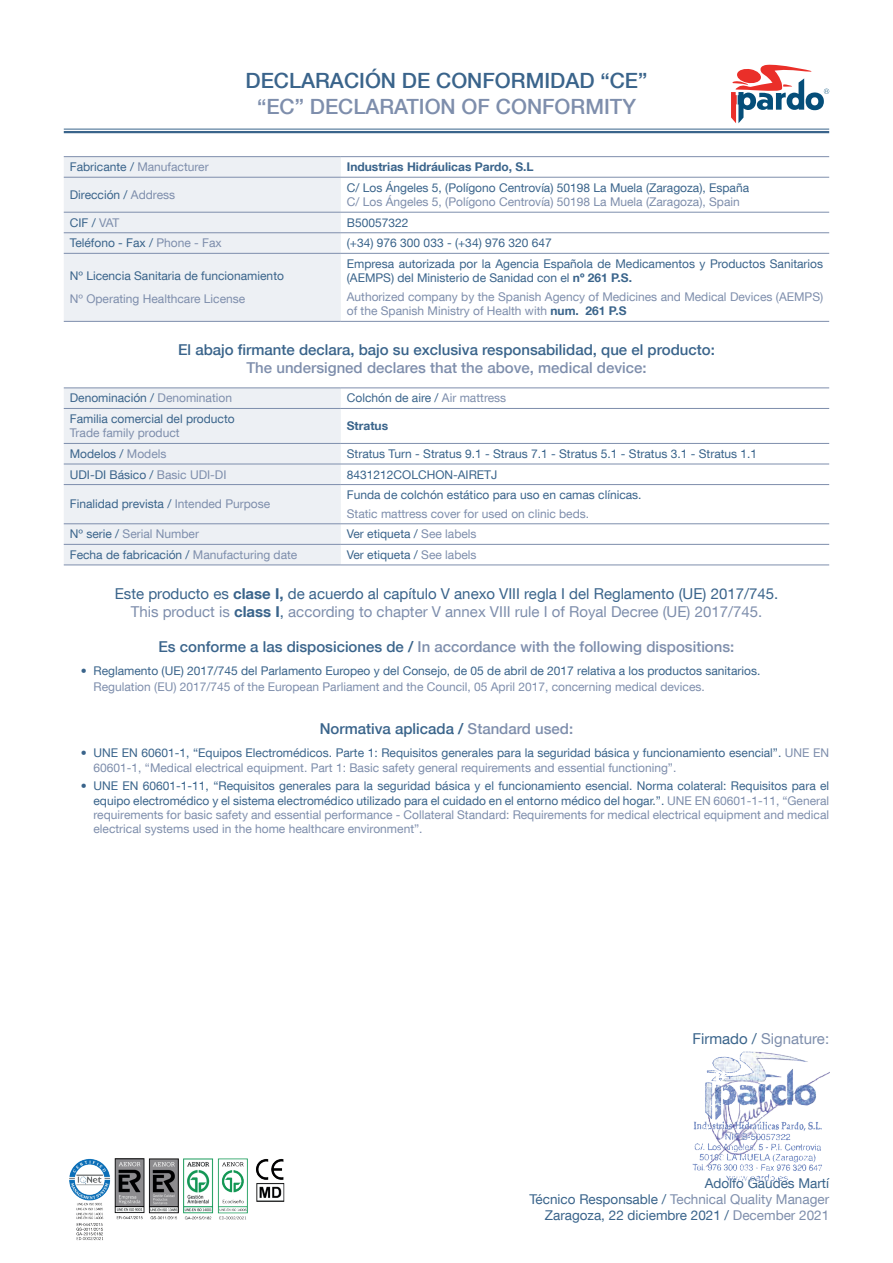
<style>
.page{position:relative;width:893px;height:1263px;background:#fff}
.page>*{position:absolute;margin:0;border:0;box-sizing:border-box;transform-origin:0 0}
.t1{font:500 21px "Helvetica Neue LT Com";color:#3a648b}
.t2{font:500 21px "Helvetica Neue LT Com";color:#7e8eac}
.t3{font:15px/18px "Helvetica Neue LT Com";color:#3a648b;text-align:center}
.t4{font:500 15px "Helvetica Neue LT Com";color:#7e8eac}
.t5{font:500 15px "Helvetica Neue LT Com";color:#3a648b}
.t6{font:15px "Helvetica Neue LT Com";color:#7e8eac}
.t7{font:13.5px/16.2px "Helvetica Neue LT Com";color:#3a648b;text-align:right}
.t8{font:12px/14.4px "Helvetica Neue LT Com";color:#3a648b}
.t9{font:12px/14.4px "Helvetica Neue LT Com";color:#7e8eac}
.t10{font:700 12px "Helvetica Neue LT Com";color:#3a648b}
.s1{color:#3a648b}
.s2{color:#7e8eac}
.s3{font-weight:700}
.s4{font-weight:700;color:#3a648b}
</style>
<div class="page">
<svg style="left:731px;top:64px;width:98px;height:59px"></svg>
<img style="left:69px;top:1158px;width:216px;height:83px">
<hr style="left:64px;top:129px;width:765px;height:1px;background:#3a648b">
<hr style="left:64px;top:131px;width:765px;height:2px;background:#3a648b">
<div style="left:64px;top:157px;width:277px;height:164px;background:#edf0f4"></div>
<hr style="left:341px;top:177px;width:488px;height:1px;background:#7e8eac">
<hr style="left:341px;top:212px;width:488px;height:1px;background:#7e8eac">
<hr style="left:341px;top:232px;width:488px;height:1px;background:#7e8eac">
<hr style="left:341px;top:253px;width:488px;height:1px;background:#7e8eac">
<hr style="left:64px;top:177px;width:277px;height:1px;background:#7e8eac">
<hr style="left:64px;top:212px;width:277px;height:1px;background:#7e8eac">
<hr style="left:64px;top:232px;width:277px;height:1px;background:#7e8eac">
<hr style="left:64px;top:253px;width:277px;height:1px;background:#7e8eac">
<hr style="left:64px;top:321px;width:277px;height:1px;background:#7e8eac">
<hr style="left:341px;top:321px;width:488px;height:1px;background:#7e8eac">
<hr style="left:64px;top:156px;width:277px;height:1px;background:#7e8eac">
<hr style="left:341px;top:156px;width:488px;height:1px;background:#7e8eac">
<div style="left:64px;top:388px;width:277px;height:176px;background:#edf0f4"></div>
<hr style="left:341px;top:408px;width:488px;height:1px;background:#7e8eac">
<hr style="left:341px;top:443px;width:488px;height:1px;background:#7e8eac">
<hr style="left:341px;top:464px;width:488px;height:1px;background:#7e8eac">
<hr style="left:341px;top:484px;width:488px;height:1px;background:#7e8eac">
<hr style="left:64px;top:408px;width:277px;height:1px;background:#7e8eac">
<hr style="left:64px;top:443px;width:277px;height:1px;background:#7e8eac">
<hr style="left:64px;top:464px;width:277px;height:1px;background:#7e8eac">
<hr style="left:64px;top:484px;width:277px;height:1px;background:#7e8eac">
<hr style="left:64px;top:523px;width:277px;height:1px;background:#7e8eac">
<hr style="left:341px;top:523px;width:488px;height:1px;background:#7e8eac">
<hr style="left:64px;top:544px;width:277px;height:1px;background:#7e8eac">
<hr style="left:341px;top:544px;width:488px;height:1px;background:#7e8eac">
<hr style="left:64px;top:564px;width:277px;height:1px;background:#7e8eac">
<hr style="left:341px;top:564px;width:488px;height:1px;background:#7e8eac">
<hr style="left:64px;top:387px;width:277px;height:1px;background:#7e8eac">
<hr style="left:341px;top:387px;width:488px;height:1px;background:#7e8eac">
<img style="left:692px;top:1051px;width:138px;height:131px">
<h1 class="t1" style="left:246px;top:68px;width:403px">DECLARACIÓN DE CONFORMIDAD “CE”</h1>
<h1 class="t2" style="left:257px;top:94px;width:380px">“EC” DECLARATION OF CONFORMITY</h1>
<p class="t9" style="left:70px;top:159px;width:140px"><span class="s1">Fabricante /</span> Manufacturer</p>
<p class="t10" style="left:347px;top:159px;width:188px">Industrias Hidráulicas Pardo, S.L</p>
<p class="t8" style="left:70px;top:187px;width:107px">Dirección / <span class="s2">Address</span></p>
<p class="t8" style="left:347px;top:180px;width:404px">C/ Los Ángeles 5, (Polígono Centrovía) 50198 La Muela (Zaragoza), España</p>
<p class="t9" style="left:347px;top:194px;width:394px">C/ Los Ángeles 5, (Polígono Centrovía) 50198 La Muela (Zaragoza), Spain</p>
<p class="t8" style="left:70px;top:215px;width:51px">CIF / <span class="s2">VAT</span></p>
<p class="t8" style="left:347px;top:215px;width:63px">B50057322</p>
<p class="t8" style="left:70px;top:236px;width:154px">Teléfono - Fax / <span class="s2">Phone - Fax</span></p>
<p class="t8" style="left:347px;top:236px;width:206px">(+34) 976 300 033 - (+34) 976 320 647</p>
<p class="t8" style="left:70px;top:268px;width:216px">Nº Licencia Sanitaria de funcionamiento</p>
<p class="t9" style="left:70px;top:291px;width:177px">Nº Operating Healthcare License</p>
<p class="t8" style="left:347px;top:256px;width:478px">Empresa autorizada por la Agencia Española de Medicamentos y Productos Sanitarios (AEMPS) del Ministerio de Sanidad con el <span class="s3">nº 261 P.S.</span></p>
<p class="t9" style="left:347px;top:289px;width:478px">Authorized company by the Spanish Agency of Medicines and Medical Devices (AEMPS) of the Spanish Ministry of Health with <span class="s4">num. 261 P.S</span></p>
<p class="t5" style="left:178px;top:341px;width:538px">El abajo firmante declara, bajo su exclusiva responsabilidad, que el producto:</p>
<p class="t4" style="left:246px;top:359px;width:402px">The undersigned declares that the above, medical device:</p>
<p class="t8" style="left:70px;top:391px;width:164px">Denominación / <span class="s2">Denomination</span></p>
<p class="t8" style="left:347px;top:391px;width:161px">Colchón de aire / <span class="s2">Air mattress</span></p>
<p class="t8" style="left:70px;top:411px;width:166px">Familia comercial del producto</p>
<p class="t9" style="left:70px;top:426px;width:111px">Trade family product</p>
<p class="t10" style="left:347px;top:418px;width:43px">Stratus</p>
<p class="t8" style="left:70px;top:446px;width:98px">Modelos / <span class="s2">Models</span></p>
<p class="t8" style="left:347px;top:446px;width:412px">Stratus Turn - Stratus 9.1 - Straus 7.1 - Stratus 5.1 - Stratus 3.1 - Stratus 1.1</p>
<p class="t8" style="left:70px;top:467px;width:158px">UDI-DI Básico / <span class="s2">Basic UDI-DI</span></p>
<p class="t8" style="left:347px;top:467px;width:152px">8431212COLCHON-AIRETJ</p>
<p class="t8" style="left:70px;top:497px;width:202px">Finalidad prevista / <span class="s2">Intended Purpose</span></p>
<p class="t8" style="left:347px;top:487px;width:296px">Funda de colchón estático para uso en camas clínicas.</p>
<p class="t9" style="left:347px;top:506px;width:244px">Static mattress cover for used on clinic beds.</p>
<p class="t9" style="left:70px;top:527px;width:131px"><span class="s1">Nº serie /</span> Serial Number</p>
<p class="t8" style="left:347px;top:527px;width:131px">Ver etiqueta / <span class="s2">See labels</span></p>
<p class="t8" style="left:70px;top:547px;width:229px">Fecha de fabricación / <span class="s2">Manufacturing date</span></p>
<p class="t8" style="left:347px;top:547px;width:131px">Ver etiqueta / <span class="s2">See labels</span></p>
<p class="t3" style="left:115px;top:584px;width:665px">Este producto es <span class="s3">clase I,</span> de acuerdo al capítulo V anexo VIII regla I del Reglamento (UE) 2017/745.<br><span class="s2">This product is</span> <span class="s3">class I</span>, <span class="s2">according to chapter V annex VIII rule I of Royal Decree (UE) 2017/745.</span></p>
<p class="t4" style="left:159px;top:637px;width:577px"><span class="s1">Es conforme a las disposiciones de /</span> In accordance with the following dispositions:</p>
<p class="t8" style="left:81px;top:663px;width:681px">• Reglamento (UE) 2017/745 del Parlamento Europeo y del Consejo, de 05 de abril de 2017 relativa a los productos sanitarios.</p>
<p class="t9" style="left:94px;top:679px;width:613px">Regulation (EU) 2017/745 of the European Parliament and the Council, 05 April 2017, concerning medical devices.</p>
<p class="t5" style="left:320px;top:720px;width:255px">Normativa aplicada / <span class="s2">Standard used:</span></p>
<p class="t8" style="left:94px;top:745px;width:737px;text-indent:-13px">• UNE EN 60601-1, “Equipos Electromédicos. Parte 1: Requisitos generales para la seguridad básica y funcionamiento esencial”. <span class="s2">UNE EN<br>60601-1, “Medical electrical equipment. Part 1: Basic safety general requirements and essential functioning”.</span></p>
<p class="t8" style="left:94px;top:778px;width:737px;text-align:justify;text-indent:-13px">• UNE EN 60601-1-11, “Requisitos generales para la seguridad básica y el funcionamiento esencial. Norma colateral: Requisitos para el equipo electromédico y el sistema electromédico utilizado para el cuidado en el entorno médico del hogar.”. <span class="s2">UNE EN 60601-1-11, “General requirements for basic safety and essential performance - Collateral Standard: Requirements for medical electrical equipment and medical electrical systems used in the home healthcare environment”.</span></p>
<p class="t6" style="left:692px;top:1030px;width:138px"><span class="s1">Firmado /</span> Signature:</p>
<p class="t7" style="left:529px;top:1175px;width:301px">Adolfo Gaudes Martí<br>Técnico Responsable / <span class="s2">Technical Quality Manager<br></span>Zaragoza, 22 diciembre 2021 / <span class="s2">December 2021</span></p>
</div>
